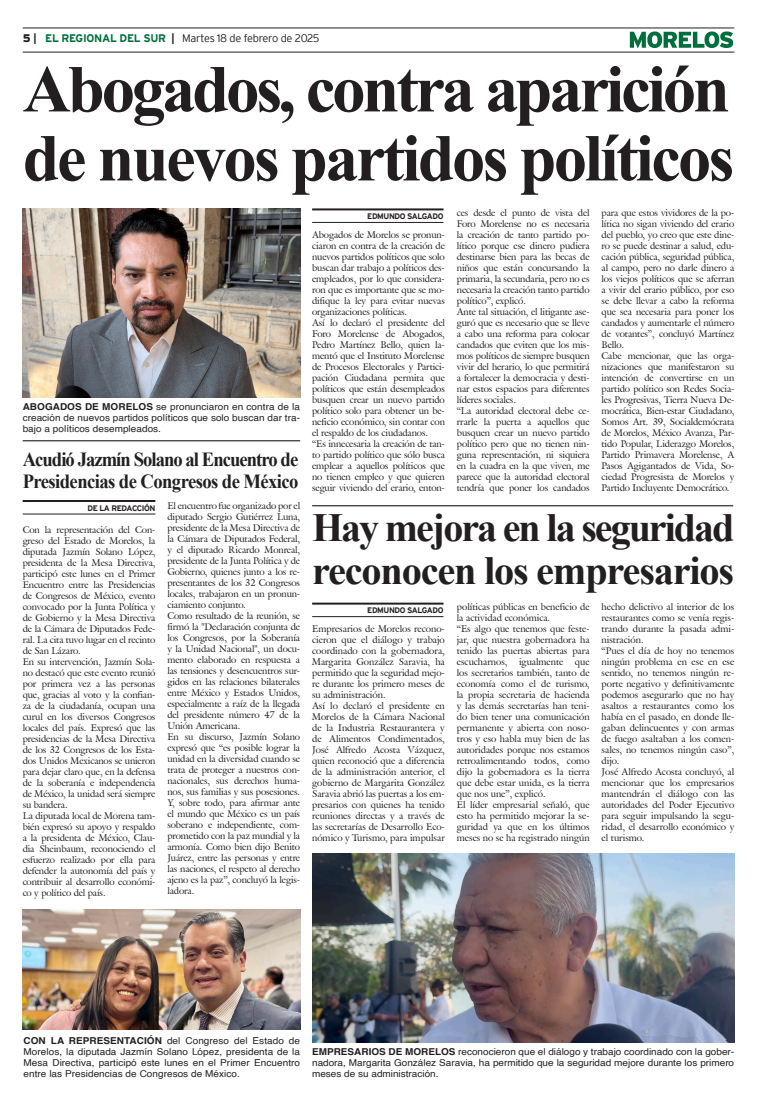
<style>
.page{position:relative;width:757px;height:1106px;background:#fff}
.page>*{position:absolute;margin:0;border:0;box-sizing:border-box;transform-origin:0 0}
.Cabeza_01{font:700 67px "Times New Roman";letter-spacing:-.04em;color:#231f20}
.Cabeza_02{font:700 40px "Times New Roman";letter-spacing:-.03em;color:#231f20}
.Cabeza_02-2{font:700 40px "Times New Roman";letter-spacing:-.05em;color:#231f20}
.Cabeza_03{font:700 20px "Times New Roman";letter-spacing:-.05em;color:#231f20;scale:.93 1}
.Cabeza_03-2{font:700 20px "Times New Roman";letter-spacing:-.03em;color:#231f20;scale:.93 1}
.t1{font:300 11px "Interstate";letter-spacing:-.025em;color:#231f20}
.t2{font:9.5px/11px "Galliard IT Cby BT";letter-spacing:-.01em;color:#231f20;text-align:justify}
.Pie_de_foto{font:9.5px/11px "Helvetica";letter-spacing:.005em;color:#231f20;text-align:justify;scale:1.05 1}
.t3{font:700 8px "Interstate";letter-spacing:-.05em;color:#231f20}
.s1{font-weight:900}
.s2{font-weight:700}
.s3{font-weight:700;color:#006f3c}
</style>
<div class="page">
<hr style="left:23px;top:28px;width:711px;height:1px;background:#231f20">
<hr style="left:23px;top:52px;width:711px;height:1px;background:#231f20">
<svg style="left:630px;top:31px;width:103px;height:17px"></svg>
<hr style="left:312px;top:208px;width:131px;height:2px;background:#231f20">
<hr style="left:312px;top:222px;width:131px;height:1px;background:#231f20">
<hr style="left:23px;top:500px;width:132px;height:2px;background:#231f20">
<hr style="left:23px;top:513px;width:132px;height:1px;background:#231f20">
<hr style="left:23px;top:440px;width:277px;height:1px;background:#000">
<hr style="left:312px;top:505px;width:421px;height:1px;background:#000">
<hr style="left:312px;top:602px;width:131px;height:2px;background:#231f20">
<hr style="left:312px;top:616px;width:131px;height:1px;background:#231f20">
<img style="left:23px;top:208px;width:277px;height:189px">
<img style="left:312px;top:853px;width:422px;height:189px">
<img style="left:23px;top:909px;width:277px;height:120px">
<p class="t1" style="left:23px;top:32px;width:298px"><span class="s1">5</span> <span class="s2">|</span> <span class="s3">EL REGIONAL DEL SUR</span> <span class="s2">|</span> Martes 18 de febrero de 2025</p>
<p class="Cabeza_01" style="left:23px;top:41px;width:709px">Abogados, contra aparición</p>
<p class="Cabeza_01" style="left:23px;top:110px;width:713px">de nuevos partidos políticos</p>
<p class="t3" style="left:367px;top:212px;width:78px">EDMUNDO SALGADO</p>
<p class="t2" style="left:457px;top:207px;width:134px">ces desde el punto de vista del Foro Morelense no es necesaria la creación de tanto partido po&shy;lítico porque ese dinero pudiera destinarse bien para las becas de niños que están concursando la primaria, la secundaria, pero no es necesaria la creación tanto partido político”, explicó.</p>
<p class="t2" style="left:457px;top:306px;width:134px">Ante tal situación, el litigante ase&shy;guró que es necesario que se lleve a cabo una reforma para colocar candados que eviten que los mis&shy;mos políticos de siempre busquen vivir del herario, lo que permitirá a fortalecer la democracia y desti&shy;nar estos espacios para diferentes líderes sociales.</p>
<p class="t2" style="left:457px;top:405px;width:134px">“La autoridad electoral debe ce&shy;rrarle la puerta a aquellos que busquen crear un nuevo partido político pero que no tienen nin&shy;guna representación, ni siquiera en la cuadra en la que viven, me parece que la autoridad electoral tendría que poner los candados</p>
<p class="t2" style="left:601px;top:207px;width:134px">para que estos vividores de la po&shy;lítica no sigan viviendo del erario del pueblo, yo creo que este dine&shy;ro se puede destinar a salud, edu&shy;cación pública, seguridad pública, al campo, pero no darle dinero a los viejos políticos que se aferran a vivir del erario público, por eso se debe llevar a cabo la reforma que sea necesaria para poner los candados y aumentarle el número de votantes”, concluyó Martínez Bello.</p>
<p class="t2" style="left:601px;top:350px;width:134px">Cabe mencionar, que las orga&shy;nizaciones que manifestaron su intención de convertirse en un partido político son Redes Socia&shy;les Progresivas, Tierra Nueva De&shy;mocrática, Bien-estar Ciudadano, Somos Art. 39, Socialdemócrata de Morelos, México Avanza, Par&shy;tido Popular, Liderazgo Morelos, Partido Primavera Morelense, A Pasos Agigantados de Vida, So&shy;ciedad Progresista de Morelos y Partido Incluyente Democrático.</p>
<p class="t2" style="left:312px;top:229px;width:134px">Abogados de Morelos se pronun&shy;ciaron en contra de la creación de nuevos partidos políticos que solo buscan dar trabajo a políticos des&shy;empleados, por lo que considera&shy;ron que es importante que se mo&shy;difique la ley para evitar nuevas organizaciones políticas.</p>
<p class="t2" style="left:312px;top:317px;width:134px">Así lo declaró el presidente del Foro Morelense de Abogados, Pedro Martínez Bello, quien la&shy;mentó que el Instituto Morelense de Procesos Electorales y Partici&shy;pación Ciudadana permita que políticos que están desempleados busquen crear un nuevo partido político solo para obtener un be&shy;neficio económico, sin contar con el respaldo de los ciudadanos.</p>
<p class="t2" style="left:312px;top:438px;width:134px">“Es innecesaria la creación de tan&shy;to partido político que sólo busca emplear a aquellos políticos que no tienen empleo y que quieren seguir viviendo del erario, enton-</p>
<p class="Pie_de_foto" style="left:23px;top:401px;width:266px"><span class="s2">ABOGADOS DE MORELOS</span> se pronunciaron en contra de la creación de nuevos partidos políticos que solo buscan dar tra&shy;bajo a políticos desempleados.</p>
<p class="Cabeza_03" style="left:23px;top:445px;width:298px">Acudió Jazmín Solano al Encuentro de</p>
<p class="Cabeza_03-2" style="left:23px;top:467px;width:298px">Presidencias de Congresos de México</p>
<p class="t3" style="left:87px;top:503px;width:69px">DE LA REDACCIÓN</p>
<p class="t2" style="left:167px;top:500px;width:134px">El encuentro fue organizado por el diputado Sergio Gutiérrez Luna, presidente de la Mesa Directiva de la Cámara de Diputados Federal, y el diputado Ricardo Monreal, presidente de la Junta Política y de Gobierno, quienes junto a los re&shy;presentantes de los 32 Congresos locales, trabajaron en un pronun&shy;ciamiento conjunto.</p>
<p class="t2" style="left:167px;top:610px;width:134px">Como resultado de la reunión, se firmó la "Declaración conjunta de los Congresos, por la Soberanía y la Unidad Nacional", un docu&shy;mento elaborado en respuesta a las tensiones y desencuentros sur&shy;gidos en las relaciones bilaterales entre México y Estados Unidos, especialmente a raíz de la llegada del presidente número 47 de la Unión Americana.</p>
<p class="t2" style="left:167px;top:731px;width:134px">En su discurso, Jazmín Solano expresó que “es posible lograr la unidad en la diversidad cuando se trata de proteger a nuestros con&shy;nacionales, sus derechos huma&shy;nos, sus familias y sus posesiones.<br>Y, sobre todo, para afirmar ante el mundo que México es un país soberano e independiente, com&shy;prometido con la paz mundial y la armonía. Como bien dijo Benito Juárez, entre las personas y entre las naciones, el respeto al derecho ajeno es la paz”, concluyó la legis&shy;ladora.</p>
<p class="Cabeza_02-2" style="left:312px;top:499px;width:424px">Hay mejora en la seguridad</p>
<p class="Cabeza_02" style="left:312px;top:541px;width:424px">reconocen los empresarios</p>
<p class="t3" style="left:367px;top:606px;width:78px">EDMUNDO SALGADO</p>
<p class="t2" style="left:23px;top:524px;width:134px">Con la representación del Con&shy;greso del Estado de Morelos, la diputada Jazmín Solano López, presidenta de la Mesa Directiva, participó este lunes en el Primer Encuentro entre las Presidencias de Congresos de México, evento convocado por la Junta Política y de Gobierno y la Mesa Directiva de la Cámara de Diputados Fede&shy;ral. La cita tuvo lugar en el recinto de San Lázaro.</p>
<p class="t2" style="left:23px;top:656px;width:134px">En su intervención, Jazmín Sola&shy;no destacó que este evento reunió por primera vez a las personas que, gracias al voto y la confian&shy;za de la ciudadanía, ocupan una curul en los diversos Congresos locales del país. Expresó que las presidencias de la Mesa Directiva de los 32 Congresos de los Esta&shy;dos Unidos Mexicanos se unieron para dejar claro que, en la defensa de la soberanía e independencia de México, la unidad será siempre su bandera.</p>
<p class="t2" style="left:23px;top:810px;width:134px">La diputada local de Morena tam&shy;bién expresó su apoyo y respaldo a la presidenta de México, Clau&shy;dia Sheinbaum, reconociendo el esfuerzo realizado por ella para defender la autonomía del país y contribuir al desarrollo económi&shy;co y político del país.</p>
<p class="t2" style="left:457px;top:601px;width:134px">políticas públicas en beneficio de la actividad económica.</p>
<p class="t2" style="left:457px;top:623px;width:134px">“Es algo que tenemos que feste&shy;jar, que nuestra gobernadora ha tenido las puertas abiertas para escucharnos, igualmente que los secretarios también, tanto de economía como el de turismo, la propia secretaria de hacienda y las demás secretarías han teni&shy;do bien tener una comunicación permanente y abierta con noso&shy;tros y eso habla muy bien de las autoridades porque nos estamos retroalimentando todos, como dijo la gobernadora es la tierra que debe estar unida, es la tierra que nos une”, explicó.</p>
<p class="t2" style="left:457px;top:799px;width:134px">El líder empresarial señaló, que esto ha permitido mejorar la se&shy;guridad ya que en los últimos meses no se ha registrado ningún</p>
<p class="t2" style="left:601px;top:601px;width:134px">hecho delictivo al interior de los restaurantes como se venía regis&shy;trando durante la pasada admi&shy;nistración.</p>
<p class="t2" style="left:601px;top:645px;width:134px">“Pues el día de hoy no tenemos ningún problema en ese en ese sentido, no tenemos ningún re&shy;porte negativo y definitivamente podemos asegurarlo que no hay asaltos a restaurantes como los había en el pasado, en donde lle&shy;gaban delincuentes y con armas de fuego asaltaban a los comen&shy;sales, no tenemos ningún caso”, dijo.</p>
<p class="t2" style="left:601px;top:766px;width:134px">José Alfredo Acosta concluyó, al mencionar que los empresarios mantendrán el diálogo con las autoridades del Poder Ejecutivo para seguir impulsando la segu&shy;ridad, el desarrollo económico y el turismo.</p>
<p class="t2" style="left:312px;top:623px;width:134px">Empresarios de Morelos recono&shy;cieron que el diálogo y trabajo coordinado con la gobernadora, Margarita González Saravia, ha permitido que la seguridad mejo&shy;re durante los primero meses de su administración.</p>
<p class="t2" style="left:312px;top:700px;width:134px">Así lo declaró el presidente en Morelos de la Cámara Nacional de la Industria Restaurantera y de Alimentos Condimentados, José Alfredo Acosta Vázquez, quien reconoció que a diferencia de la administración anterior, el gobierno de Margarita González Saravia abrió las puertas a los em&shy;presarios con quienes ha tenido reuniones directas y a través de las secretarías de Desarrollo Eco&shy;nómico y Turismo, para impulsar</p>
<p class="Pie_de_foto" style="left:24px;top:1035px;width:265px"><span class="s2">CON LA REPRESENTACIÓN</span> del Congreso del Estado de Morelos, la diputada Jazmín Solano López, presidenta de la Mesa Directiva, participó este lunes en el Primer Encuentro entre las Presidencias de Congresos de México.</p>
<p class="Pie_de_foto" style="left:312px;top:1046px;width:403px"><span class="s2">EMPRESARIOS DE MORELOS</span> reconocieron que el diálogo y trabajo coordinado con la gober&shy;nadora, Margarita González Saravia, ha permitido que la seguridad mejore durante los primero meses de su administración.</p>
</div>
